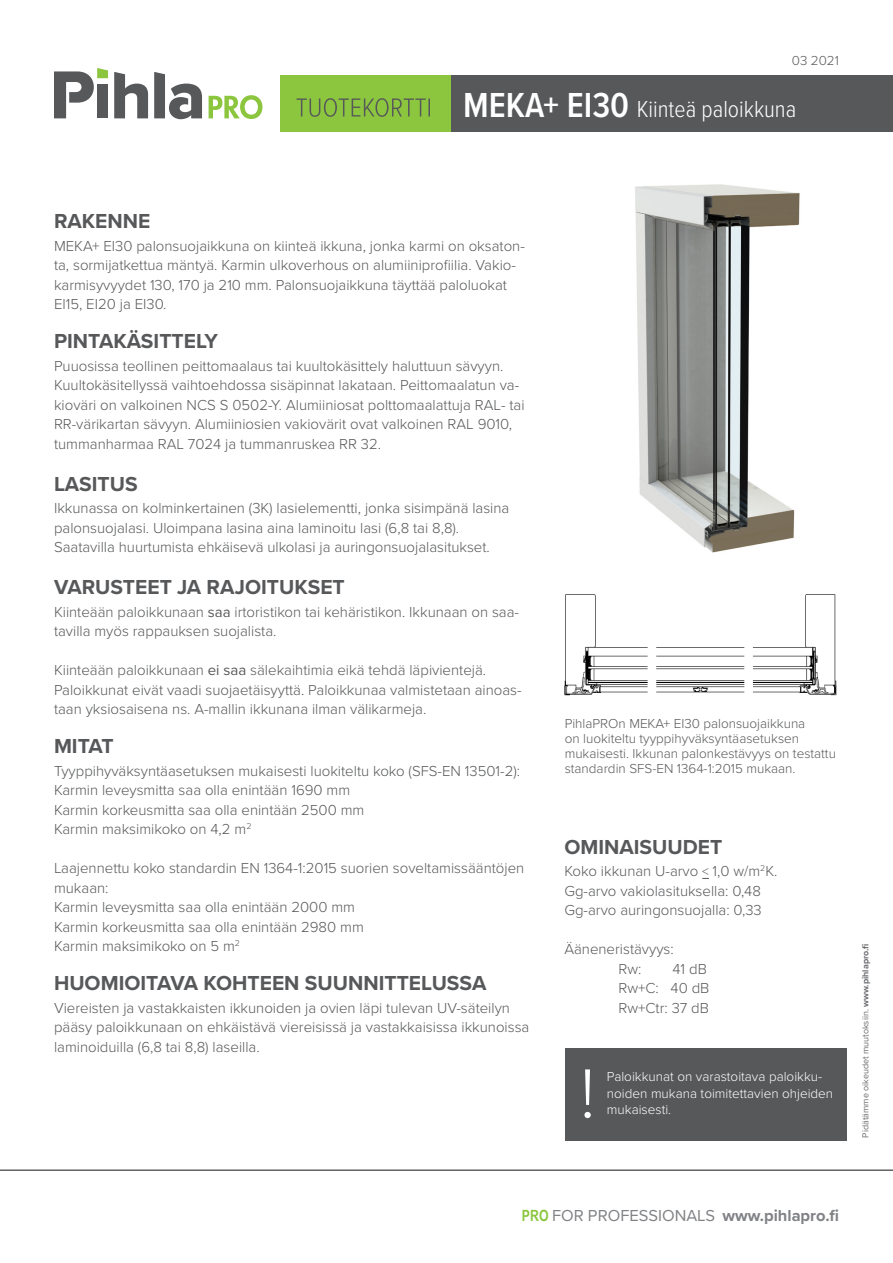
<style>
.page{position:relative;width:893px;height:1263px;background:#fff}
.page>*{position:absolute;margin:0;border:0;box-sizing:border-box;transform-origin:0 0}
.PRO_Leipäteksti{font:300 72px "Proxima Nova";color:#fff}
.t1{font:300 24px "Proxima Nova Cond";color:#fff}
.PRO_Väliotsikko{font:700 21px "Proxima Nova";color:#57585a}
.t2{font:16.5px "Proxima Nova";color:#808285}
.PRO_Leipäteksti-2{font:300 15px/19.5px "Proxima Nova";color:#57585a}
.PRO_Kuvateksti{font:300 13.5px/15px "Proxima Nova";color:#57585a}
.PRO_Boxin_leipätekst{font:300 13.5px/16.5px "Proxima Nova";color:#fff}
.t3{font:9px "Proxima Nova";color:#6c6d70}
.s1{font-weight:600;font-size:36px}
.s2{font-weight:400}
.s3{font-size:13.5px}
.s4{font-weight:700}
.s5{font-family:"Arial Narrow";font-weight:700;font-size:15.45px;color:#8bc63e}
</style>
<div class="page">
<div style="left:446px;top:75px;width:447px;height:57px;background:#57585a"></div>
<svg style="left:114px;top:72px;width:34px;height:46px"></svg>
<svg style="left:54px;top:68px;width:54px;height:50px"></svg>
<svg style="left:154px;top:72px;width:48px;height:47px"></svg>
<svg style="left:209px;top:95px;width:53px;height:24px"></svg>
<div style="left:281px;top:75px;width:170px;height:57px;background:#8bc63e"></div>
<svg style="left:296px;top:98px;width:134px;height:19px"></svg>
<hr style="left:0;top:1169px;width:893px;height:2px;background:#231f20">
<img style="left:635px;top:184px;width:165px;height:369px">
<div style="left:565px;top:1048px;width:282px;height:93px;background:#57585a"></div>
<img style="left:564px;top:594px;width:273px;height:102px">
<p class="PRO_Kuvateksti" style="left:792px;top:52px;width:49px">03 2021</p>
<h2 class="t1" style="left:463px;top:91px;width:335px"><span class="s1">MEKA+ EI30</span> Kiinteä paloikkuna</h2>
<p class="PRO_Väliotsikko" style="left:54px;top:206px;width:98px">RAKENNE</p>
<p class="PRO_Leipäteksti-2" style="left:54px;top:235px;width:472px">MEKA+ EI30 palonsuojaikkuna on kiinteä ikkuna, jonka karmi on oksaton&shy;ta, sormijatkettua mäntyä. Karmin ulkoverhous on alumiiniprofiilia. Vakio&shy;karmisyvyydet 130, 170 ja 210 mm. Palonsuojaikkuna täyttää paloluokat EI15, EI20 ja EI30.</p>
<p class="PRO_Väliotsikko" style="left:54px;top:326px;width:165px">PINTAKÄSITTELY</p>
<p class="PRO_Leipäteksti-2" style="left:54px;top:355px;width:472px">Puuosissa teollinen peittomaalaus tai kuultokäsittely haluttuun sävyyn.<br>Kuultokäsitellyssä vaihtoehdossa sisäpinnat lakataan. Peittomaalatun va&shy;kioväri on valkoinen NCS S 0502-Y. Alumiiniosat polttomaalattuja RAL- tai RR-värikartan sävyyn. Alumiiniosien vakiovärit ovat valkoinen RAL 9010, tummanharmaa RAL 7024 ja tummanruskea RR 32.</p>
<p class="PRO_Väliotsikko" style="left:54px;top:468px;width:85px">LASITUS</p>
<p class="PRO_Leipäteksti-2" style="left:54px;top:498px;width:457px">Ikkunassa on kolminkertainen (3K) lasielementti, jonka sisimpänä lasina palonsuojalasi. Uloimpana lasina aina laminoitu lasi (6,8 tai 8,8).</p>
<p class="PRO_Leipäteksti-2" style="left:54px;top:537px;width:437px">Saatavilla huurtumista ehkäisevä ulkolasi ja auringonsuojalasitukset.</p>
<p class="PRO_Väliotsikko" style="left:54px;top:572px;width:292px">VARUSTEET JA RAJOITUKSET</p>
<p class="PRO_Leipäteksti-2" style="left:54px;top:601px;width:467px">Kiinteään paloikkunaan <span class="s2">saa</span> irtoristikon tai kehäristikon. Ikkunaan on saa&shy;tavilla myös rappauksen suojalista.</p>
<p class="PRO_Leipäteksti-2" style="left:54px;top:660px;width:434px">Kiinteään paloikkunaan <span class="s2">ei saa</span> sälekaihtimia eikä tehdä läpivientejä.</p>
<p class="PRO_Leipäteksti-2" style="left:54px;top:679px;width:469px">Paloikkunat eivät vaadi suojaetäisyyttä. Paloikkunaa valmistetaan ainoas&shy;taan yksiosaisena ns. A-mallin ikkunana ilman välikarmeja.</p>
<p class="PRO_Väliotsikko" style="left:54px;top:731px;width:61px">MITAT</p>
<p class="PRO_Leipäteksti-2" style="left:54px;top:760px;width:468px">Tyyppihyväksyntäasetuksen mukaisesti luokiteltu koko (SFS-EN 13501-2):</p>
<p class="PRO_Leipäteksti-2" style="left:54px;top:780px;width:298px">Karmin leveysmitta saa olla enintään 1690 mm</p>
<p class="PRO_Leipäteksti-2" style="left:54px;top:799px;width:312px">Karmin korkeusmitta saa olla enintään 2500 mm</p>
<p class="PRO_Leipäteksti-2" style="left:54px;top:819px;width:199px">Karmin maksimikoko on 4,2 m<sup>2</sup></p>
<p class="PRO_Leipäteksti-2" style="left:54px;top:858px;width:472px">Laajennettu koko standardin EN 1364-1:2015 suorien soveltamissääntöjen mukaan:</p>
<p class="PRO_Leipäteksti-2" style="left:54px;top:897px;width:303px">Karmin leveysmitta saa olla enintään 2000 mm</p>
<p class="PRO_Leipäteksti-2" style="left:54px;top:916px;width:311px">Karmin korkeusmitta saa olla enintään 2980 mm</p>
<p class="PRO_Leipäteksti-2" style="left:54px;top:936px;width:188px">Karmin maksimikoko on 5 m<sup>2</sup></p>
<p class="PRO_Väliotsikko" style="left:54px;top:968px;width:434px">HUOMIOITAVA KOHTEEN SUUNNITTELUSSA</p>
<p class="PRO_Leipäteksti-2" style="left:54px;top:997px;width:477px">Viereisten ja vastakkaisten ikkunoiden ja ovien läpi tulevan UV-säteilyn pääsy paloikkunaan on ehkäistävä viereisissä ja vastakkaisissa ikkunoissa laminoiduilla (6,8 tai 8,8) laseilla.</p>
<p class="PRO_Kuvateksti" style="left:565px;top:716px;width:273px">PihlaPROn MEKA+ EI30 palonsuojaikkuna<br>on luokiteltu tyyppihyväksyntäasetuksen mukaisesti. Ikkunan palonkestävyys on testattu standardin SFS-EN 1364-1:2015 mukaan.</p>
<p class="PRO_Väliotsikko" style="left:564px;top:831px;width:159px">OMINAISUUDET</p>
<p class="PRO_Leipäteksti-2" style="left:564px;top:861px;width:214px">Koko ikkunan U-arvo <span class="s3">&lt;</span> 1,0 w/m<sup>2</sup>K.</p>
<p class="PRO_Leipäteksti-2" style="left:564px;top:880px;width:198px">Gg-arvo vakiolasituksella: 0,48</p>
<p class="PRO_Leipäteksti-2" style="left:564px;top:900px;width:199px">Gg-arvo auringonsuojalla: 0,33</p>
<p class="PRO_Leipäteksti-2" style="left:564px;top:939px;width:111px">Ääneneristävyys:</p>
<p class="PRO_Leipäteksti-2" style="left:618px;top:958px;width:24px">Rw:</p>
<p class="PRO_Leipäteksti-2" style="left:672px;top:958px;width:36px">41 dB</p>
<p class="PRO_Leipäteksti-2" style="left:618px;top:978px;width:93px">Rw+C: 40 dB</p>
<p class="PRO_Leipäteksti-2" style="left:618px;top:997px;width:92px">Rw+Ctr: 37 dB</p>
<p class="PRO_Leipäteksti" style="left:580px;top:1040px;width:17px">!</p>
<p class="PRO_Boxin_leipätekst" style="left:607px;top:1067px;width:228px">Paloikkunat on varastoitava paloikku&shy;noiden mukana toimitettavien ohjeiden</p>
<p class="PRO_Boxin_leipätekst" style="left:607px;top:1100px;width:66px">mukaisesti.</p>
<p class="t3" style="left:859px;top:1137px;width:196px;rotate:-90deg">Pidätämme oikeudet muutoksiin. <span class="s4">www.pihlapro.fi</span></p>
<p class="t2" style="left:522px;top:1203px;width:319px"><span class="s5">PRO</span> FOR PROFESSIONALS <span class="s4">www.pihlapro.fi</span></p>
</div>
